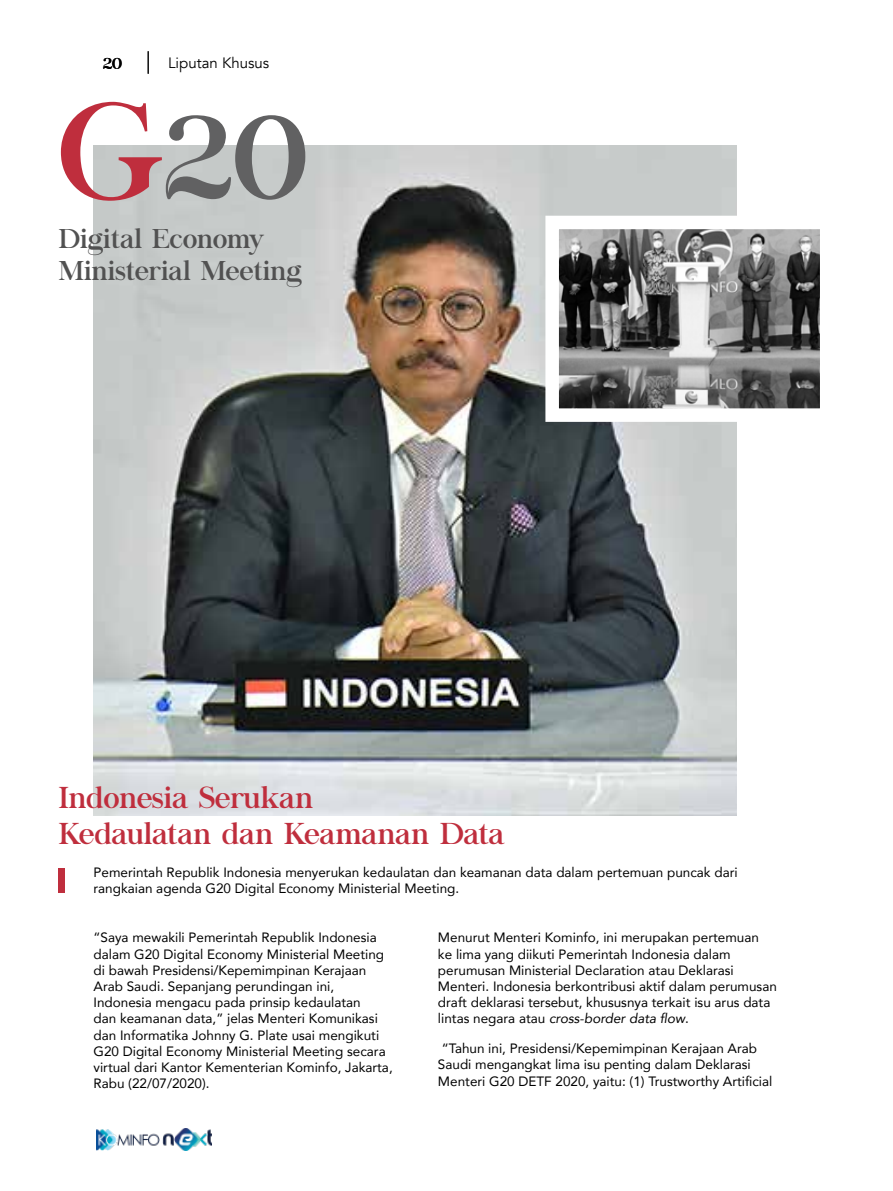
<style>
.page{position:relative;width:893px;height:1191px;background:#fff}
.page>*{position:absolute;margin:0;border:0;box-sizing:border-box;transform-origin:0 0}
.t1{font:135px "Chapaza";color:#616162}
.t2{font:30px/36px "Chapaza";color:#bf2e3d}
.t3{font:27px/32.4px "Chapaza";color:#515151}
.t4{font:18px "Chapaza";color:#000}
.t5{font:15px "Avenir";color:#000}
.t6{font:13.5px/16.2px "Avenir";color:#000}
.s1{color:#bf2e3d}
.s2{font-style:italic}
</style>
<div class="page">
<img style="left:97px;top:1128px;width:115px;height:22px">
<svg style="left:148px;top:51px;width:1px;height:23px"></svg>
<img style="left:94px;top:146px;width:643px;height:669px">
<div style="left:59px;top:867px;width:6px;height:25px;background:#bf2e3d"></div>
<img style="left:560px;top:231px;width:258px;height:176px">
<div style="left:545px;top:216px;width:288px;height:206px;border:14px solid #fff"></div>
<h3 class="t4" style="left:103px;top:52px;width:21px">20</h3>
<p class="t5" style="left:168px;top:54px;width:103px">Liputan Khusus</p>
<h1 class="t1" style="left:59px;top:74px;width:250px"><span class="s1">G</span>20</h1>
<h3 class="t3" style="left:59px;top:222px;width:245px">Digital Economy<br>Ministerial Meeting</h3>
<h2 class="t2" style="left:59px;top:779px;width:447px">Indonesia Serukan<br>Kedaulatan dan Keamanan Data</h2>
<p class="t6" style="left:94px;top:863px;width:646px">Pemerintah Republik Indonesia menyerukan kedaulatan dan keamanan data dalam pertemuan puncak dari rangkaian agenda G20 Digital Economy Ministerial Meeting.</p>
<p class="t6" style="left:94px;top:929px;width:301px">“Saya mewakili Pemerintah Republik Indonesia dalam G20 Digital Economy Ministerial Meeting di bawah Presidensi/Kepemimpinan Kerajaan Arab Saudi. Sepanjang perundingan ini, Indonesia mengacu pada prinsip kedaulatan<br>dan keamanan data,” jelas Menteri Komunikasi dan Informatika Johnny G. Plate usai mengikuti G20 Digital Economy Ministerial Meeting secara virtual dari Kantor Kementerian Kominfo, Jakarta, Rabu (22/07/2020).</p>
<p class="t6" style="left:438px;top:929px;width:340px">Menurut Menteri Kominfo, ini merupakan pertemuan<br>ke lima yang diikuti Pemerintah Indonesia dalam perumusan Ministerial Declaration atau Deklarasi Menteri. Indonesia berkontribusi aktif dalam perumusan draft deklarasi tersebut, khususnya terkait isu arus data lintas negara atau <span class="s2">cross-border data flow</span>.</p>
<p class="t6" style="left:438px;top:1040px;width:336px">“Tahun ini, Presidensi/Kepemimpinan Kerajaan Arab<br>Saudi mengangkat lima isu penting dalam Deklarasi<br>Menteri G20 DETF 2020, yaitu: (1) Trustworthy Artificial</p>
</div>
